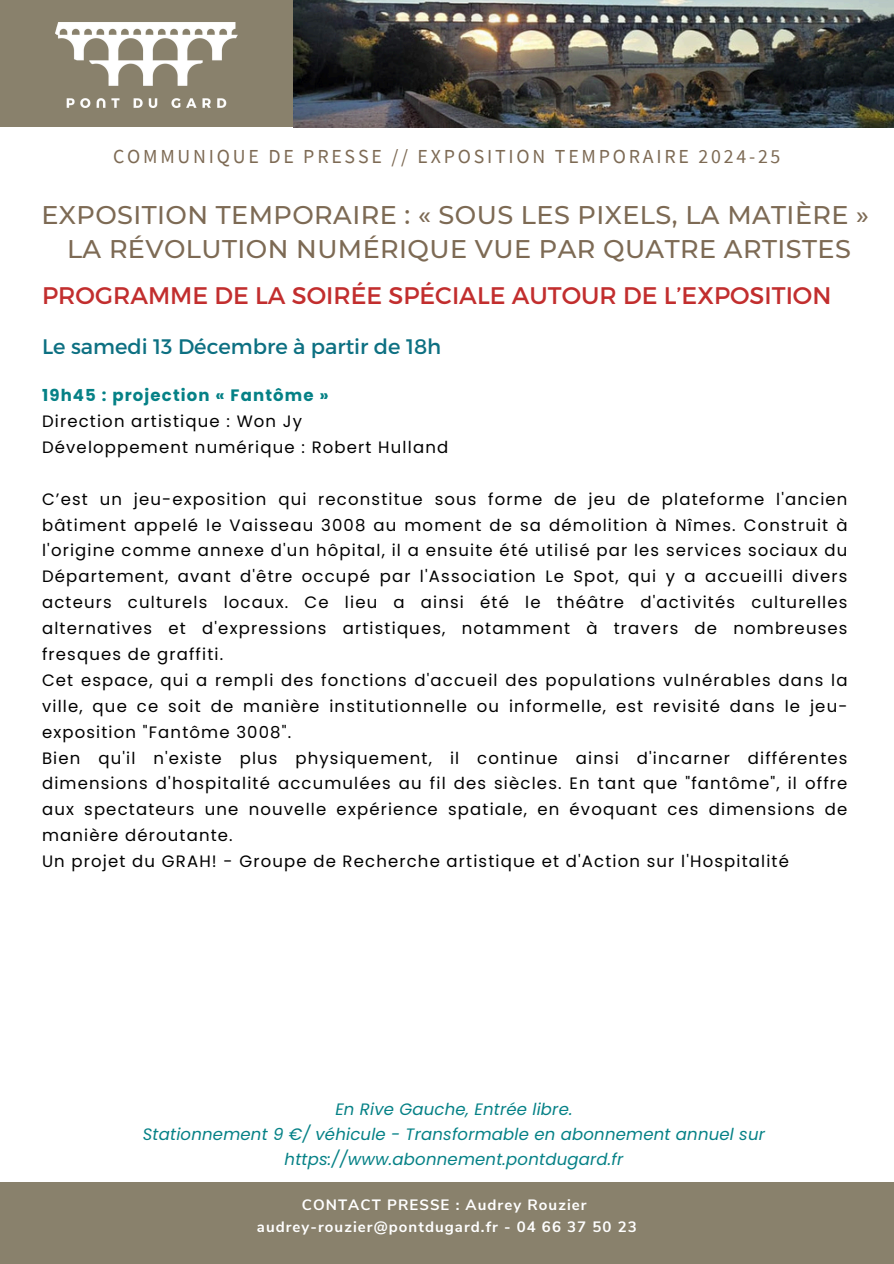
<style>
.page{position:relative;width:894px;height:1264px;background:#fff}
.page>*{position:absolute;margin:0;border:0;box-sizing:border-box;transform-origin:0 0}
.t1{font:500 25.5px/34.8px "Montserrat";letter-spacing:.015em;color:#7d6a54;text-align:center}
.t2{font:24px "Montserrat";color:#c22e2e}
.t3{font:21px "Montserrat";color:#0d7082}
.t4{font:19.8px "Source Sans Pro";letter-spacing:.14em;color:#7d6a54}
.t5{font:16.5px/25.8px "Poppins";letter-spacing:.07em;color:#000;text-align:justify}
.t6{font:italic 16.5px/24.8px "Poppins";letter-spacing:.01em;color:#058186;text-align:center}
.t7{font:700 16.5px "Poppins";letter-spacing:.07em;color:#058186}
.t8{font:700 15px/22.5px "Nunito Sans";letter-spacing:.07em;color:#fff;text-align:center}
</style>
<div class="page">
<div style="left:0;top:0;width:293px;height:127px;background:#89816c"></div>
<img style="left:55px;top:23px;width:183px;height:84px">
<div style="left:0;top:1182px;width:893px;height:81px;background:#89816c"></div>
<img style="left:293px;top:0;width:600px;height:127px">
<p class="t4" style="left:113px;top:143px;width:668px">COMMUNIQUE DE PRESSE // EXPOSITION TEMPORAIRE 2024-25</p>
<p class="t1" style="left:41px;top:197px;width:829px">EXPOSITION TEMPORAIRE : « SOUS LES PIXELS, LA MATIÈRE »<br>LA RÉVOLUTION NUMÉRIQUE VUE PAR QUATRE ARTISTES</p>
<p class="t2" style="left:42px;top:280px;width:790px">PROGRAMME DE LA SOIRÉE SPÉCIALE AUTOUR DE L’EXPOSITION</p>
<p class="t3" style="left:42px;top:333px;width:400px">Le samedi 13 Décembre à partir de 18h</p>
<h3 class="t7" style="left:42px;top:384px;width:288px">19h45 : projection « Fantôme »</h3>
<h1 class="t5" style="left:42px;top:408px;width:261px">Direction artistique : Won Jy</h1>
<h2 class="t5" style="left:42px;top:434px;width:407px">Développement numérique : Robert Hulland</h2>
<p class="t5" style="left:42px;top:486px;width:806px">C’est un jeu-exposition qui reconstitue sous forme de jeu de plateforme l'ancien bâtiment appelé le Vaisseau 3008 au moment de sa démolition à Nîmes. Construit à l'origine comme annexe d'un hôpital, il a ensuite été utilisé par les services sociaux du Département, avant d'être occupé par l'Association Le Spot, qui y a accueilli divers acteurs culturels locaux. Ce lieu a ainsi été le théâtre d'activités culturelles alternatives et d'expressions artistiques, notamment à travers de nombreuses fresques de graffiti.</p>
<p class="t5" style="left:42px;top:667px;width:806px">Cet espace, qui a rempli des fonctions d'accueil des populations vulnérables dans la ville, que ce soit de manière institutionnelle ou informelle, est revisité dans le jeu&shy;exposition "Fantôme 3008".</p>
<p class="t5" style="left:42px;top:744px;width:806px">Bien qu'il n'existe plus physiquement, il continue ainsi d'incarner différentes dimensions d'hospitalité accumulées au fil des siècles. En tant que "fantôme", il offre aux spectateurs une nouvelle expérience spatiale, en évoquant ces dimensions de manière déroutante.</p>
<p class="t5" style="left:42px;top:848px;width:748px">Un projet du GRAH! - Groupe de Recherche artistique et d'Action sur l'Hospitalité</p>
<p class="t6" style="left:335px;top:1097px;width:239px">En Rive Gauche, Entrée libre.</p>
<h5 class="t6" style="left:143px;top:1122px;width:623px">Stationnement 9 €/ véhicule - Transformable en abonnement annuel sur https://www.abonnement.pontdugard.fr</h5>
<p class="t8" style="left:257px;top:1193px;width:381px">CONTACT PRESSE : Audrey Rouzier audrey-rouzier@pontdugard.fr - 04 66 37 50 23</p>
</div>
